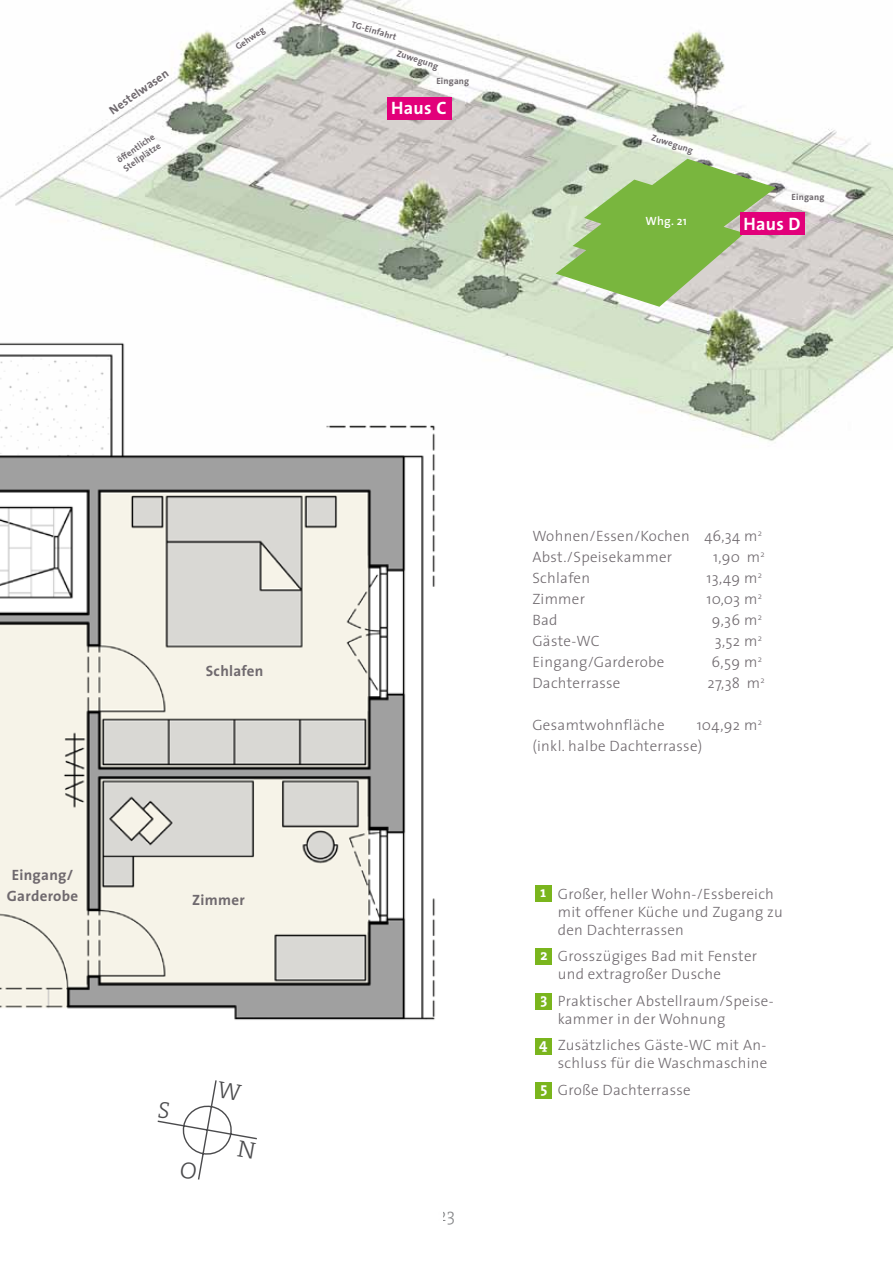
<style>
.page{position:relative;width:893px;height:1263px;background:#fff}
.page>*{position:absolute;margin:0;border:0;box-sizing:border-box;transform-origin:0 0}
.t1{font:700 18px "The Sans";letter-spacing:.02em;color:#fff}
.t2{font:300 18px "The Serif";color:#87888a}
.t3{font:300 15px/18px "The Sans";letter-spacing:.02em;color:#6f696e}
.t4{font:700 15px/21px "The Sans";letter-spacing:.02em;color:#6f696e;text-align:center}
.t5{font:700 15px "The Serif";color:#fff}
.t6{font:700 12px "The Sans";color:#6f696e}
.t7{font:600 12px "The Sans";color:#fff}
.t8{font:700 9px/10.8px "The Sans";letter-spacing:.02em;color:#6f696e}
.s1{font-family:"The Serif";font-weight:700;color:#fff}
</style>
<div class="page">
<div style="left:535px;top:885px;width:17px;height:16px;background:#7ab51d"></div>
<div style="left:535px;top:948px;width:17px;height:17px;background:#7ab51d"></div>
<div style="left:535px;top:993px;width:17px;height:16px;background:#7ab51d"></div>
<div style="left:535px;top:1038px;width:17px;height:16px;background:#7ab51d"></div>
<div style="left:535px;top:1082px;width:17px;height:16px;background:#7ab51d"></div>
<img style="left:0;top:0;width:893px;height:442px">
<img style="left:0;top:336px;width:442px;height:684px">
<svg style="left:556px;top:159px;width:220px;height:148px;background:#a2c57f"></svg>
<div style="left:387px;top:97px;width:64px;height:23px;background:#e2007a"></div>
<div style="left:740px;top:213px;width:65px;height:22px;background:#e2007a"></div>
<svg style="left:157px;top:1080px;width:100px;height:100px"></svg>
<p class="t8" style="left:353px;top:18px;width:48px;rotate:17deg">TG-Einfahrt</p>
<p class="t8" style="left:233px;top:43px;width:35px;rotate:-35deg">Gehweg</p>
<p class="t8" style="left:399px;top:48px;width:45px;rotate:18deg">Zuwegung</p>
<p class="t6" style="left:105px;top:103px;width:71px;rotate:-35deg">Nestelwasen</p>
<p class="t8" style="left:436px;top:75px;width:34px">Eingang</p>
<p class="t1" style="left:391px;top:93px;width:57px">Haus C</p>
<p class="t8" style="left:114px;top:156px;width:46px;rotate:-35deg">öffentliche<br>Stellplätze</p>
<p class="t8" style="left:654px;top:132px;width:45px;rotate:18deg">Zuwegung</p>
<p class="t7" style="left:645px;top:211px;width:43px">Whg. 21</p>
<p class="t8" style="left:791px;top:191px;width:34px">Eingang</p>
<p class="t1" style="left:743px;top:208px;width:59px">Haus D</p>
<p class="t4" style="left:7px;top:864px;width:73px">Eingang/<br>Garderobe</p>
<p class="t4" style="left:206px;top:660px;width:59px">Schlafen</p>
<p class="t4" style="left:192px;top:889px;width:54px">Zimmer</p>
<p class="t2" style="left:438px;top:1200px;width:19px">23</p>
<p class="t3" style="left:532px;top:525px;width:231px;line-height:21px">Wohnen/Essen/Kochen 46,34 m<sup>2<br></sup>Abst./Speisekammer</p>
<p class="t3" style="left:713px;top:548px;width:53px">1,90 m<sup>2</sup></p>
<p class="t3" style="left:532px;top:569px;width:59px">Schlafen</p>
<p class="t3" style="left:706px;top:569px;width:57px">13,49 m<sup>2</sup></p>
<p class="t3" style="left:532px;top:590px;width:54px">Zimmer</p>
<p class="t3" style="left:706px;top:590px;width:57px">10,03 m<sup>2</sup></p>
<p class="t3" style="left:532px;top:611px;width:27px">Bad</p>
<p class="t3" style="left:712px;top:611px;width:52px">9,36 m<sup>2</sup></p>
<p class="t3" style="left:532px;top:632px;width:69px">Gäste-WC</p>
<p class="t3" style="left:715px;top:632px;width:49px">3,52 m<sup>2</sup></p>
<p class="t3" style="left:532px;top:653px;width:134px">Eingang/Garderobe</p>
<p class="t3" style="left:712px;top:653px;width:52px">6,59 m<sup>2</sup></p>
<p class="t3" style="left:532px;top:674px;width:90px">Dachterrasse</p>
<p class="t3" style="left:708px;top:674px;width:59px">27,38 m<sup>2</sup></p>
<p class="t3" style="left:532px;top:716px;width:134px">Gesamtwohnfläche</p>
<p class="t3" style="left:532px;top:714px;width:231px;line-height:21px;text-indent:164px">104,92 m<sup>2 </sup>(inkl. halbe Dachterrasse)</p>
<p class="t3" style="left:558px;top:884px;width:227px;text-indent:-17px"><span class="s1">1</span> Großer, heller Wohn-/Essbereich mit offener Küche und Zugang zu den Dachterrassen</p>
<p class="t3" style="left:558px;top:946px;width:201px">Grosszügiges Bad mit Fenster und extragroßer Dusche</p>
<p class="t3" style="left:558px;top:991px;width:217px">Praktischer Abstellraum/Speise&shy;kammer in der Wohnung</p>
<p class="t3" style="left:558px;top:1035px;width:211px">Zusätzliches Gäste-WC mit An&shy;schluss für die Waschmaschine</p>
<p class="t3" style="left:558px;top:1080px;width:135px">Große Dachterrasse</p>
<p class="t5" style="left:540px;top:943px;width:9px">2</p>
<p class="t5" style="left:540px;top:986px;width:8px">3</p>
<p class="t5" style="left:539px;top:1031px;width:10px">4</p>
<p class="t5" style="left:540px;top:1075px;width:8px">5</p>
</div>
